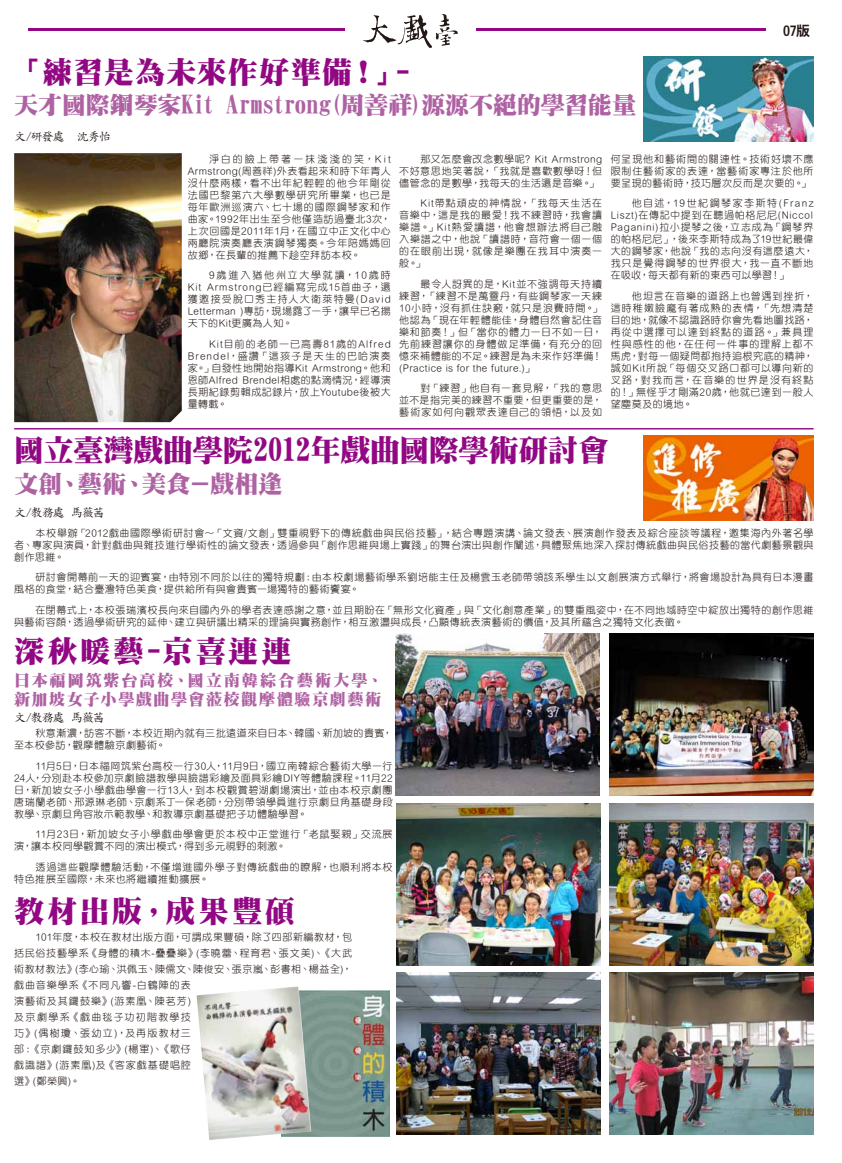
<style>
.page{position:relative;width:842px;height:1163px;background:#fff}
.page>*{position:absolute;margin:0;border:0;box-sizing:border-box;transform-origin:0 0}
.t1{font:30px "DF Ming UB HK BF";letter-spacing:-.005em;color:#920783}
.t2{font:30px "DF Ming UB HK BF";letter-spacing:.035em;color:#920783}
.t3{font:30px "DF Ming UB HK BF";letter-spacing:.11em;color:#920783}
.t4{font:30px "DF Ming UB HK BF";letter-spacing:.1em;color:#920783}
.t5{font:24px "DF Ming UB HK BF";letter-spacing:-.005em;color:#af62a3}
.t6{font:16px/19.2px "DF Ming UB HK BF";letter-spacing:.11em;color:#af62a3}
.t7{font:14px "DFN Hei XB HK BF";color:#221815}
.t8{font:12px "DF Kai Shu Md HK BF";letter-spacing:-.085em;color:#221815}
.t9{font:10px/12px "DF Yuan Lt HKP BF";letter-spacing:.06em;color:#221815;text-align:justify}
.t10{font:10px/16px "DF Yuan Lt HKP BF";letter-spacing:.08em;color:#221815}
</style>
<div class="page">
<hr style="left:28px;top:28px;width:737px;height:3px;background:#920783">
<div style="left:345px;top:9px;width:131px;height:44px;background:#fff"></div>
<svg style="left:363px;top:14px;width:95px;height:34px"></svg>
<img style="left:14px;top:153px;width:168px;height:269px">
<img style="left:311px;top:990px;width:79px;height:146px">
<img style="left:197px;top:986px;width:114px;height:153px">
<img style="left:395px;top:633px;width:204px;height:162px">
<img style="left:397px;top:972px;width:204px;height:162px">
<img style="left:609px;top:633px;width:205px;height:162px">
<img style="left:397px;top:803px;width:204px;height:161px">
<img style="left:609px;top:972px;width:205px;height:162px">
<img style="left:609px;top:803px;width:205px;height:161px">
<img style="left:643px;top:435px;width:171px;height:85px">
<img style="left:643px;top:57px;width:171px;height:85px">
<hr style="left:14px;top:428px;width:800px;height:1px;background:#920783">
<p class="t2" style="left:14px;top:57px;width:398px">「練習是為未來作好準備！」-</p>
<p class="t5" style="left:14px;top:93px;width:623px">天才國際鋼琴家Kit Armstrong(周善祥)源源不絕的學習能量</p>
<p class="t8" style="left:14px;top:130px;width:98px">文/研發處 沈秀怡</p>
<p class="t7" style="left:783px;top:24px;width:28px">07版</p>
<p class="t9" style="left:188px;top:153px;width:204px;text-indent:21px">淨白的臉上帶著一抹淺淺的笑，Kit Armstrong(周善祥)外表看起來和時下年青人沒什麼兩樣，看不出年紀輕輕的他今年剛從法國巴黎第六大學數學研究所畢業，也已是每年歐洲巡演六、七十場的國際鋼琴家和作曲家。1992年出生至今他僅造訪過臺北3次，上次回國是2011年1月，在國立中正文化中心兩廳院演奏廳表演鋼琴獨奏。今年陪媽媽回故鄉，在長輩的推薦下趁空拜訪本校。</p>
<p class="t9" style="left:188px;top:269px;width:204px;text-indent:21px">9歲進入猶他州立大學就讀，10歲時Kit Armstrong已經編寫完成15首曲子，還獲邀接受脫口秀主持人大衛萊特曼(David Letterman )專訪，現場露了一手，讓早已名揚天下的Kit更廣為人知。</p>
<p class="t9" style="left:188px;top:338px;width:204px;text-indent:21px">Kit目前的老師—已高壽81歲的Alfred Brendel，盛讚「這孩子是天生的巴哈演奏家。」自發性地開始指導Kit Armstrong。他和恩師Alfred Brendel相處的點滴情況，經導演長期紀錄剪輯成記錄片，放上Youtube後被大量轉載。</p>
<p class="t9" style="left:399px;top:153px;width:204px;text-indent:21px">那又怎麼會改念數學呢? Kit Armstrong不好意思地笑著說，「我就是喜歡數學呀！但儘管念的是數學，我每天的生活還是音樂。」</p>
<p class="t9" style="left:399px;top:197px;width:204px;text-indent:21px">Kit帶點頑皮的神情說，「我每天生活在音樂中，這是我的最愛！我不練習時，我會讀樂譜。」Kit熱愛讀譜，他會想辦法將自己融入樂譜之中，他說「讀譜時，音符會一個一個的在眼前出現，就像是樂團在我耳中演奏一般。」</p>
<p class="t9" style="left:399px;top:278px;width:204px;text-indent:21px">最令人訝異的是，Kit並不強調每天持續練習，「練習不是萬靈丹，有些鋼琴家一天練10小時，沒有抓住訣竅，就只是浪費時間。」他認為「現在年輕體能佳，身體自然會記住音樂和節奏！」但「當你的體力一日不如一日，先前練習讓你的身體做足準備，有充分的回憶來補體能的不足。練習是為未來作好準備！(Practice is for the future.)」</p>
<p class="t9" style="left:399px;top:382px;width:204px;text-indent:21px">對「練習」他自有一套見解，「我的意思並不是指完美的練習不重要，但更重要的是，藝術家如何向觀眾表達自己的領悟，以及如</p>
<p class="t9" style="left:611px;top:153px;width:204px">何呈現他和藝術間的關連性。技術好壞不應限制住藝術家的表達，當藝術家專注於他所要呈現的藝術時，技巧層次反而是次要的。」</p>
<p class="t9" style="left:611px;top:197px;width:204px;text-indent:21px">他自述，19世紀鋼琴家李斯特(Franz Liszt)在傳記中提到在聽過帕格尼尼(Niccolò Paganini)拉小提琴之後，立志成為「鋼琴界的帕格尼尼」，後來李斯特成為了19世紀最偉大的鋼琴家，他說「我的志向沒有這麼遠大，我只是覺得鋼琴的世界很大，我一直不斷地在吸收，每天都有新的東西可以學習！」</p>
<p class="t9" style="left:611px;top:290px;width:204px;text-indent:21px">他坦言在音樂的道路上也曾遇到挫折，這時稚嫩臉龐有著成熟的表情，「先想清楚目的地，就像不認識路時你會先看地圖找路，再從中選擇可以達到終點的道路。」兼具理性與感性的他，在任何一件事的理解上都不馬虎，對每一個疑問都抱持追根究底的精神，誠如Kit所說「每個交叉路口都可以導向新的叉路，對我而言，在音樂的世界是沒有終點的！」無怪乎才剛滿20歲，他就已達到一般人望塵莫及的境地。</p>
<p class="t1" style="left:14px;top:435px;width:596px">國立臺灣戲曲學院2012年戲曲國際學術研討會</p>
<p class="t5" style="left:14px;top:471px;width:270px">文創、藝術、美食－戲相逢</p>
<p class="t8" style="left:14px;top:506px;width:92px">文/教務處 馬薇茜</p>
<p class="t9" style="left:14px;top:527px;width:801px;text-indent:21px">本校舉辦「2012戲曲國際學術研討會～「文資/文創」雙重視野下的傳統戲曲與民俗技藝」，結合專題演講、論文發表、展演創作發表及綜合座談等議程，邀集海內外著名學者、專家與演員，針對戲曲與雜技進行學術性的論文發表，透過參與「創作思維與場上實踐」的舞台演出與創作闡述，具體聚焦地深入探討傳統戲曲與民俗技藝的當代劇藝景觀與創作思維。</p>
<p class="t9" style="left:14px;top:571px;width:801px;text-indent:21px">研討會開幕前一天的迎賓宴，由特別不同於以往的獨特規劃：由本校劇場藝術學系劉培能主任及楊雲玉老師帶領該系學生以文創展演方式舉行，將會場設計為具有日本漫畫風格的食堂，結合臺灣特色美食，提供給所有與會貴賓一場獨特的藝術饗宴。</p>
<p class="t9" style="left:14px;top:604px;width:801px;text-indent:21px">在閉幕式上，本校張瑞濱校長向來自國內外的學者表達感謝之意，並且期盼在「無形文化資產」與「文化創意產業」的雙重風姿中，在不同地域時空中綻放出獨特的創作思維與藝術容顏，透過學術研究的延伸、建立與研議出精采的理論與實務創作，相互激盪與成長，凸顯傳統表演藝術的價值，及其所蘊含之獨特文化表徵。</p>
<p class="t3" style="left:14px;top:636px;width:279px">深秋暖藝-京喜連連</p>
<p class="t6" style="left:14px;top:670px;width:370px">日本福岡筑紫台高校、國立南韓綜合藝術大學、新加坡女子小學戲曲學會蒞校觀摩體驗京劇藝術</p>
<p class="t8" style="left:14px;top:711px;width:92px">文/教務處 馬薇茜</p>
<p class="t9" style="left:14px;top:727px;width:380px;text-indent:21px">秋意漸濃，訪客不斷，本校近期內就有三批遠道來自日本、韓國、新加坡的貴賓，至本校參訪，觀摩體驗京劇藝術。</p>
<p class="t9" style="left:14px;top:759px;width:380px;text-indent:21px">11月5日，日本福岡筑紫台高校一行30人，11月9日，國立南韓綜合藝術大學一行24人，分別赴本校參加京劇臉譜教學與臉譜彩繪及面具彩繪DIY等體驗課程。11月22日，新加坡女子小學戲曲學會一行13人，到本校觀賞碧湖劇場演出，並由本校京劇團唐瑞蘭老師、邢源琳老師、京劇系丁一保老師，分別帶領學員進行京劇旦角基礎身段教學、京劇旦角容妝示範教學、和教導京劇基礎把子功體驗學習。</p>
<p class="t9" style="left:14px;top:828px;width:380px;text-indent:21px">11月23日，新加坡女子小學戲曲學會更於本校中正堂進行「老鼠娶親」交流展演，讓本校同學觀賞不同的演出模式，得到多元視野的刺激。</p>
<p class="t9" style="left:14px;top:860px;width:380px;text-indent:21px">透過這些觀摩體驗活動，不僅增進國外學子對傳統戲曲的瞭解，也順利將本校特色推展至國際，未來也將繼續推動擴展。</p>
<p class="t4" style="left:14px;top:896px;width:282px">教材出版，成果豐碩</p>
<p class="t10" style="left:14px;top:929px;width:339px;text-indent:21px">101年度，本校在教材出版方面，可謂成果豐碩，除了四部新編教材，包括民俗技藝學系《身體的積木-疊疊樂》(李曉蕾、程育君、張文美)、《大武術教材教法》(李心瑜、洪佩玉、陳儒文、陳俊安、張京嵐、彭書相、楊益全)，戲曲音樂學系《不同凡響-白鶴陣的表<br>演藝術及其鑼鼓樂》(游素凰、陳茗芳)<br>及京劇學系《戲曲毯子功初階教學技<br>巧》(偶樹瓊、張幼立)，及再版教材三<br>部：《京劇鑼鼓知多少》(楊軍)、《歌仔<br>戲識譜》(游素凰)及《客家戲基礎唱腔<br>選》(鄭榮興)。</p>
</div>
